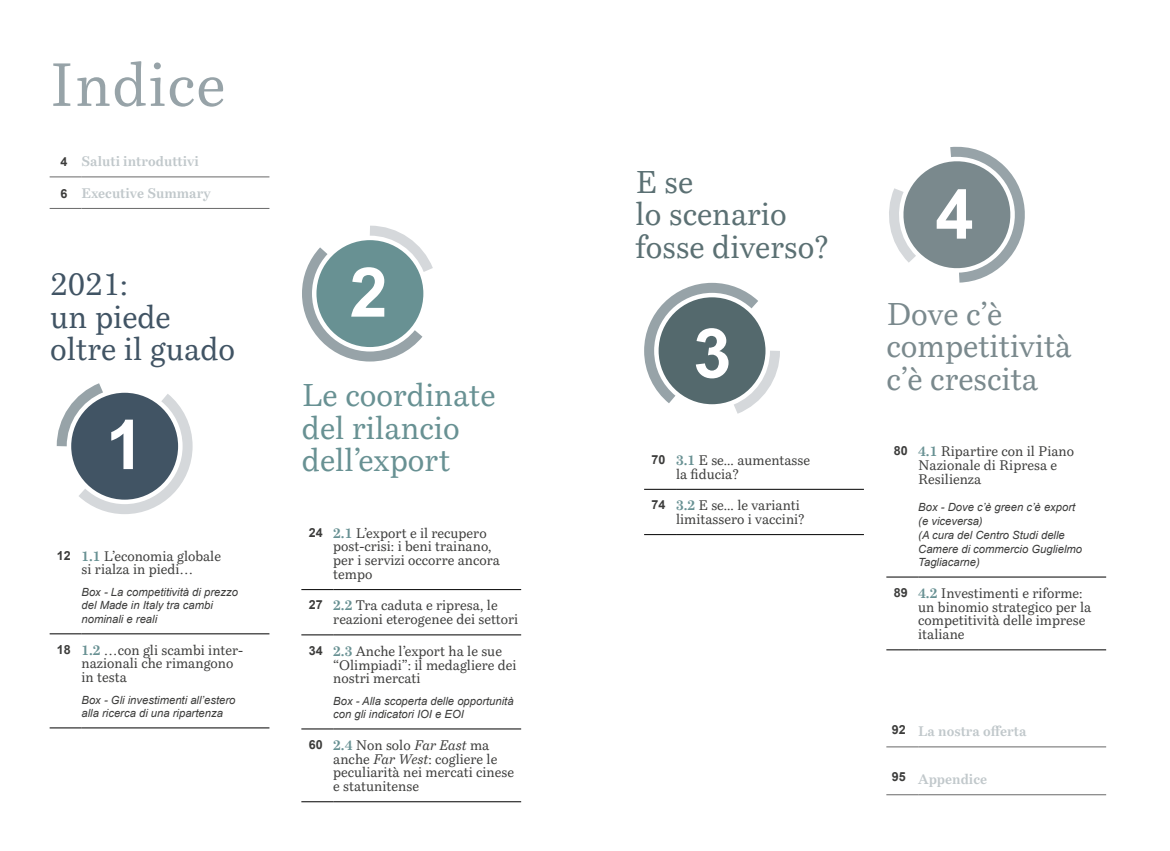
<style>
.page{position:relative;width:1170px;height:851px;background:#fff}
.page>*{position:absolute;margin:0;border:0;box-sizing:border-box;transform-origin:0 0}
.t1{font:700 68.75px "Arial";color:#fff}
.t2{font:60px "Bressay";letter-spacing:.02em;color:#97a3a8}
.t3{font:31.25px/32.5px "Bressay";color:#689193}
.t4{font:31.25px/32.5px "Bressay";color:#7a898d}
.t5{font:31.25px "Bressay";color:#5b7073}
.t6{font:31.25px "Bressay";color:#415464}
.t7{font:13.75px/13.8px "Bressay";color:#3c3c3b}
.t8{font:700 13.75px "Bressay";color:#97a3a8}
.t9{font:700 12.5px "Arial";color:#3c3c3b}
.t10{font:italic 11.25px/13.8px "Arial";color:#3c3c3b}
.s1{font-weight:700;color:#689193}
.s2{font-style:italic}
</style>
<div class="page">
<svg style="left:302px;top:225px;width:131px;height:137px"></svg>
<svg style="left:889px;top:146px;width:136px;height:137px"></svg>
<svg style="left:56px;top:383px;width:137px;height:131px"></svg>
<svg style="left:644px;top:282px;width:136px;height:132px"></svg>
<hr style="left:301px;top:589px;width:32px;height:1px;background:#000">
<hr style="left:333px;top:589px;width:188px;height:1px;background:#000">
<hr style="left:301px;top:634px;width:32px;height:1px;background:#000">
<hr style="left:333px;top:634px;width:188px;height:1px;background:#000">
<hr style="left:301px;top:728px;width:32px;height:1px;background:#000">
<hr style="left:333px;top:728px;width:188px;height:1px;background:#000">
<hr style="left:333px;top:801px;width:188px;height:1px;background:#000">
<hr style="left:301px;top:801px;width:32px;height:1px;background:#000">
<hr style="left:644px;top:489px;width:32px;height:1px;background:#000">
<hr style="left:676px;top:489px;width:187px;height:1px;background:#000">
<hr style="left:644px;top:534px;width:32px;height:1px;background:#000">
<hr style="left:676px;top:534px;width:187px;height:1px;background:#000">
<hr style="left:886px;top:576px;width:32px;height:1px;background:#000">
<hr style="left:918px;top:576px;width:188px;height:1px;background:#000">
<hr style="left:886px;top:649px;width:32px;height:1px;background:#000">
<hr style="left:918px;top:649px;width:188px;height:1px;background:#000">
<hr style="left:50px;top:633px;width:31px;height:1px;background:#000">
<hr style="left:81px;top:633px;width:188px;height:1px;background:#000">
<hr style="left:50px;top:727px;width:31px;height:1px;background:#000">
<hr style="left:81px;top:727px;width:188px;height:1px;background:#000">
<hr style="left:50px;top:177px;width:31px;height:1px;background:#000">
<hr style="left:81px;top:177px;width:188px;height:1px;background:#000">
<hr style="left:50px;top:208px;width:31px;height:1px;background:#000">
<hr style="left:81px;top:208px;width:188px;height:1px;background:#000">
<hr style="left:886px;top:794px;width:32px;height:1px;background:#000">
<hr style="left:918px;top:794px;width:188px;height:1px;background:#000">
<hr style="left:886px;top:746px;width:32px;height:1px;background:#000">
<hr style="left:918px;top:746px;width:188px;height:1px;background:#000">
<p class="t2" style="left:50px;top:46px;width:177px">Indice</p>
<p class="t9" style="left:60px;top:153px;width:8px">4</p>
<p class="t9" style="left:60px;top:185px;width:8px">6</p>
<p class="t8" style="left:81px;top:153px;width:119px">Saluti introduttivi</p>
<p class="t8" style="left:81px;top:185px;width:131px">Executive Summary</p>
<p class="t6" style="left:50px;top:264px;width:79px">2021:</p>
<p class="t6" style="left:50px;top:297px;width:122px">un piede</p>
<p class="t6" style="left:50px;top:329px;width:186px">oltre il guado</p>
<p class="t1" style="left:106px;top:399px;width:40px">1</p>
<p class="t9" style="left:57px;top:546px;width:15px">12</p>
<p class="t7" style="left:81px;top:550px;width:141px"><span class="s1">1.1</span> L’economia globale</p>
<p class="t7" style="left:81px;top:563px;width:113px">si rialza in piedi…</p>
<p class="t10" style="left:81px;top:585px;width:158px">Box - La competitività di prezzo del Made in Italy tra cambi nominali e reali</p>
<p class="t9" style="left:57px;top:641px;width:15px">18</p>
<p class="t7" style="left:81px;top:644px;width:163px"><span class="s1">1.2</span> …con gli scambi inter-</p>
<p class="t7" style="left:81px;top:657px;width:153px">nazionali che rimangono</p>
<p class="t7" style="left:81px;top:671px;width:47px">in testa</p>
<p class="t10" style="left:81px;top:692px;width:155px">Box - Gli investimenti all’estero alla ricerca di una ripartenza</p>
<p class="t1" style="left:349px;top:247px;width:40px">2</p>
<p class="t3" style="left:302px;top:381px;width:195px">Le coordinate</p>
<p class="t3" style="left:302px;top:414px;width:159px">del rilancio dell’export</p>
<p class="t9" style="left:309px;top:524px;width:15px">24</p>
<p class="t7" style="left:333px;top:527px;width:168px"><span class="s1">2.1</span> L’export e il recupero post-crisi: i beni trainano, per i servizi occorre ancora tempo</p>
<p class="t9" style="left:309px;top:596px;width:15px">27</p>
<p class="t7" style="left:333px;top:599px;width:186px"><span class="s1">2.2</span> Tra caduta e ripresa, le reazioni eterogenee dei settori</p>
<p class="t9" style="left:309px;top:642px;width:15px">34</p>
<p class="t7" style="left:333px;top:645px;width:185px"><span class="s1">2.3</span> Anche l’export ha le sue “Olimpiadi”: il medagliere dei nostri mercati</p>
<p class="t10" style="left:333px;top:693px;width:182px">Box - Alla scoperta delle opportunità con gli indicatori IOI e EOI</p>
<p class="t9" style="left:309px;top:736px;width:15px">60</p>
<p class="t7" style="left:333px;top:739px;width:182px"><span class="s1">2.4</span> Non solo <span class="s2">Far East</span> ma anche <span class="s2">Far West</span>: cogliere le peculiarità nei mercati cinese e statunitense</p>
<p class="t5" style="left:635px;top:161px;width:59px">E se</p>
<p class="t5" style="left:635px;top:194px;width:153px">lo scenario</p>
<p class="t5" style="left:635px;top:226px;width:195px">fosse diverso?</p>
<p class="t1" style="left:693px;top:308px;width:40px">3</p>
<p class="t9" style="left:651px;top:451px;width:15px">70</p>
<p class="t7" style="left:676px;top:454px;width:136px"><span class="s1">3.1</span> E se... aumentasse la fiducia?</p>
<p class="t9" style="left:651px;top:496px;width:15px">74</p>
<p class="t7" style="left:676px;top:499px;width:130px"><span class="s1">3.2</span> E se... le varianti limitassero i vaccini?</p>
<p class="t1" style="left:935px;top:169px;width:40px">4</p>
<p class="t4" style="left:886px;top:300px;width:117px">Dove c’è</p>
<p class="t4" style="left:886px;top:332px;width:187px">competitività c’è crescita</p>
<p class="t9" style="left:893px;top:442px;width:15px">80</p>
<p class="t7" style="left:918px;top:445px;width:157px"><span class="s1">4.1</span> Ripartire con il Piano<br>Nazionale di Ripresa e<br>Resilienza</p>
<p class="t10" style="left:918px;top:500px;width:158px">Box - Dove c’è green c’è export (e viceversa)</p>
<p class="t10" style="left:918px;top:528px;width:165px">(A cura del Centro Studi delle<br>Camere di commercio Guglielmo<br>Tagliacarne)</p>
<p class="t9" style="left:893px;top:584px;width:15px">89</p>
<p class="t7" style="left:918px;top:587px;width:174px"><span class="s1">4.2</span> Investimenti e riforme: un binomio strategico per la competitività delle imprese italiane</p>
<p class="t8" style="left:891px;top:723px;width:136px"><sup>92</sup> La nostra offerta</p>
<p class="t9" style="left:891px;top:768px;width:15px">95</p>
<p class="t8" style="left:918px;top:771px;width:70px">Appendice</p>
</div>
